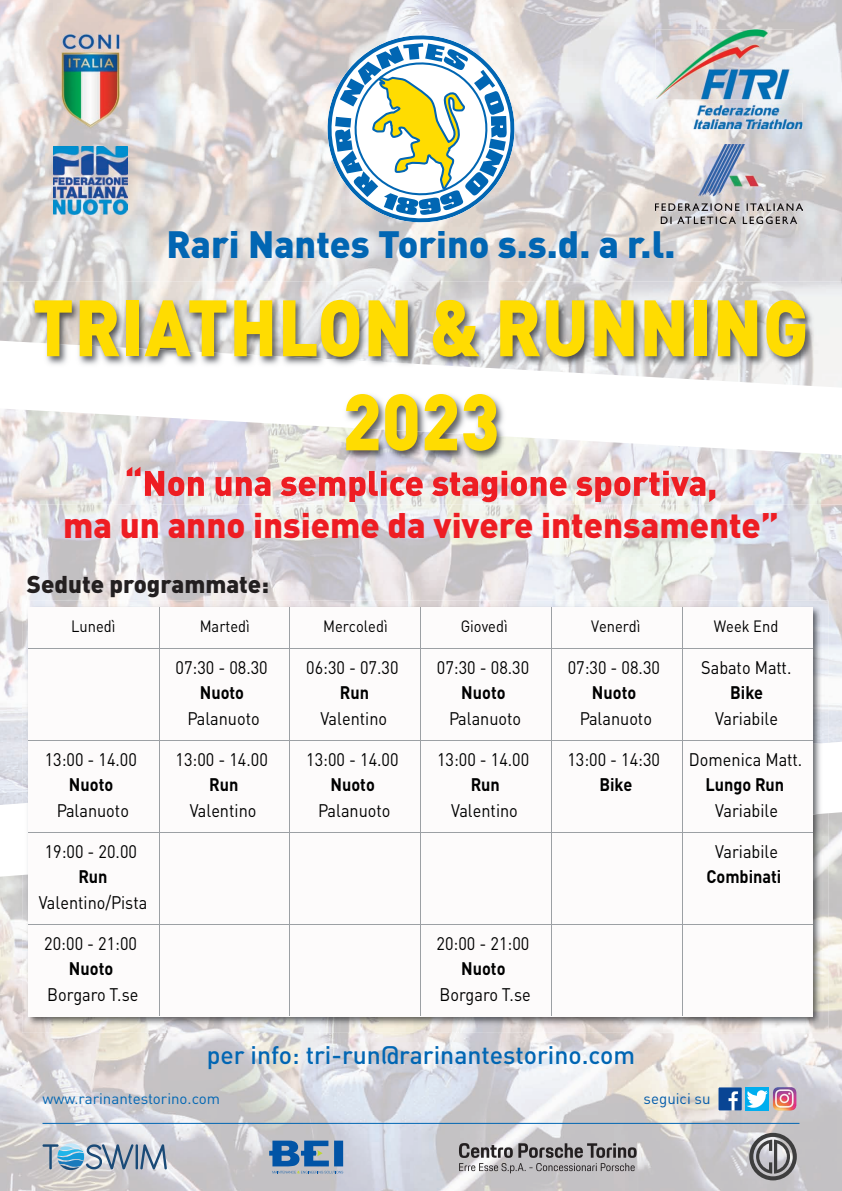
<style>
.page{position:relative;width:842px;height:1191px;background:#fff}
.page>*{position:absolute;margin:0;border:0;box-sizing:border-box;transform-origin:0 0}
.t1{font:900 78.4px/94.1px "DINOT";letter-spacing:.01em;color:#ffdc01;text-align:center;scale:.9 1}
.t2{font:900 37.6px "DINOT";color:#0166b3}
.t3{font:900 35.1px "DINOT";color:#ee1d23}
.t4{font:500 25px "DINOT";color:#0166b3}
.t5{font:900 24px "DINOT";color:#231f20}
.t6{font:18px "DINOT";color:#000;scale:.9 1}
.t7{font:700 18px "DINOT";color:#000;scale:.9 1}
.t8{font:16.2px "DINOT";color:#000;scale:.9 1}
.t9{font:15.1px "DINOT";color:#0166b3}
.t10{font:15.1px "DINOT";color:#015aaa}
</style>
<div class="page">
<img style="left:0;top:0;width:842px;height:341px">
<img style="left:0;top:455px;width:842px;height:350px">
<img style="left:0;top:812px;width:842px;height:379px">
<img style="left:0;top:341px;width:842px;height:114px">
<img style="left:127px;top:467px;width:578px;height:35px">
<svg style="left:327px;top:35px;width:187px;height:187px"></svg>
<img style="left:655px;top:29px;width:139px;height:70px">
<img style="left:692px;top:103px;width:110px;height:26px">
<img style="left:655px;top:144px;width:147px;height:80px">
<img style="left:43px;top:34px;width:95px;height:95px">
<img style="left:53px;top:146px;width:75px;height:69px">
<svg style="left:269px;top:1140px;width:74px;height:33px;background:#5d88b3"></svg>
<svg style="left:459px;top:1143px;width:178px;height:30px;background:#9d9b9d"></svg>
<svg style="left:749px;top:1132px;width:48px;height:48px;background:#929193"></svg>
<svg style="left:43px;top:1143px;width:124px;height:27px;background:#96aec1"></svg>
<div style="left:745px;top:1087px;width:24px;height:23px;background:#00aeef"></div>
<img style="left:773px;top:1087px;width:23px;height:23px">
<svg style="left:718px;top:1087px;width:50px;height:23px"></svg>
<hr style="left:43px;top:1123px;width:756px;height:1px;background:#0166b3">
<img style="left:22px;top:600px;width:806px;height:203px">
<img style="left:22px;top:813px;width:806px;height:219px">
<div style="left:28px;top:607px;width:131px;height:41px;background:#fdfbfb"></div>
<div style="left:159px;top:607px;width:131px;height:41px;background:#fdfbfb"></div>
<div style="left:290px;top:607px;width:131px;height:41px;background:#fdfbfb"></div>
<div style="left:421px;top:607px;width:130px;height:41px;background:#fdfbfb"></div>
<div style="left:551px;top:607px;width:131px;height:41px;background:#fdfbfb"></div>
<div style="left:682px;top:607px;width:131px;height:41px;background:#fdfbfb"></div>
<div style="left:159px;top:648px;width:131px;height:92px;background:#fdfbfb"></div>
<div style="left:290px;top:648px;width:131px;height:92px;background:#fdfbfb"></div>
<div style="left:421px;top:648px;width:130px;height:92px;background:#fdfbfb"></div>
<div style="left:551px;top:648px;width:131px;height:92px;background:#fdfbfb"></div>
<div style="left:682px;top:648px;width:131px;height:92px;background:#fdfbfb"></div>
<div style="left:28px;top:740px;width:131px;height:92px;background:#fdfbfb"></div>
<div style="left:159px;top:740px;width:131px;height:92px;background:#fdfbfb"></div>
<div style="left:290px;top:740px;width:131px;height:92px;background:#fdfbfb"></div>
<div style="left:421px;top:740px;width:130px;height:92px;background:#fdfbfb"></div>
<div style="left:551px;top:740px;width:131px;height:92px;background:#fdfbfb"></div>
<div style="left:682px;top:740px;width:131px;height:92px;background:#fdfbfb"></div>
<div style="left:28px;top:832px;width:131px;height:92px;background:#fdfbfb"></div>
<div style="left:682px;top:832px;width:131px;height:92px;background:#fdfbfb"></div>
<div style="left:28px;top:924px;width:131px;height:92px;background:#fdfbfb"></div>
<div style="left:421px;top:924px;width:130px;height:92px;background:#fdfbfb"></div>
<div style="left:28px;top:648px;width:131px;height:92px;background:#fdfbfb"></div>
<div style="left:159px;top:832px;width:131px;height:92px;background:#fdfbfb"></div>
<div style="left:290px;top:832px;width:131px;height:92px;background:#fdfbfb"></div>
<div style="left:421px;top:832px;width:130px;height:92px;background:#fdfbfb"></div>
<div style="left:551px;top:832px;width:131px;height:92px;background:#fdfbfb"></div>
<div style="left:159px;top:924px;width:131px;height:92px;background:#fdfbfb"></div>
<div style="left:290px;top:924px;width:131px;height:92px;background:#fdfbfb"></div>
<div style="left:551px;top:924px;width:131px;height:92px;background:#fdfbfb"></div>
<div style="left:682px;top:924px;width:131px;height:92px;background:#fdfbfb"></div>
<hr style="left:159px;top:607px;width:1px;height:409px;background:#9ca0a4">
<hr style="left:290px;top:607px;width:1px;height:409px;background:#9ca0a4">
<hr style="left:420px;top:607px;width:1px;height:409px;background:#9ca0a4">
<hr style="left:551px;top:607px;width:1px;height:409px;background:#9ca0a4">
<hr style="left:682px;top:607px;width:1px;height:409px;background:#9ca0a4">
<hr style="left:28px;top:648px;width:785px;height:1px;background:#9ca0a4">
<hr style="left:28px;top:740px;width:785px;height:1px;background:#9ca0a4">
<hr style="left:28px;top:831px;width:785px;height:1px;background:#9ca0a4">
<hr style="left:28px;top:923px;width:785px;height:1px;background:#9ca0a4">
<h2 class="t2" style="left:166px;top:232px;width:511px">Rari Nantes Torino s.s.d. a r.l.</h2>
<h1 class="t1" style="left:33px;top:288px;width:864px">TRIATHLON &amp; RUNNING<br>2023</h1>
<h3 class="t3" style="left:63px;top:513px;width:717px">ma un anno insieme da vivere intensamente”</h3>
<h3 class="t5" style="left:27px;top:576px;width:244px">Sedute programmate:</h3>
<p class="t8" style="left:71px;top:620px;width:51px">Lunedì</p>
<p class="t8" style="left:200px;top:620px;width:57px">Martedì</p>
<p class="t8" style="left:323px;top:620px;width:73px">Mercoledì</p>
<p class="t8" style="left:461px;top:620px;width:54px">Giovedì</p>
<p class="t8" style="left:591px;top:620px;width:57px">Venerdì</p>
<p class="t8" style="left:714px;top:620px;width:73px">Week End</p>
<p class="t6" style="left:175px;top:661px;width:104px">07:30 - 08.30</p>
<p class="t7" style="left:200px;top:686px;width:51px">Nuoto</p>
<p class="t6" style="left:188px;top:712px;width:82px">Palanuoto</p>
<p class="t6" style="left:306px;top:661px;width:104px">06:30 - 07.30</p>
<p class="t7" style="left:340px;top:686px;width:34px">Run</p>
<p class="t6" style="left:320px;top:712px;width:76px">Valentino</p>
<p class="t6" style="left:437px;top:661px;width:104px">07:30 - 08.30</p>
<p class="t7" style="left:461px;top:686px;width:51px">Nuoto</p>
<p class="t6" style="left:449px;top:712px;width:82px">Palanuoto</p>
<p class="t6" style="left:568px;top:661px;width:104px">07:30 - 08.30</p>
<p class="t7" style="left:592px;top:686px;width:51px">Nuoto</p>
<p class="t6" style="left:580px;top:712px;width:82px">Palanuoto</p>
<p class="t6" style="left:701px;top:661px;width:102px">Sabato Matt.</p>
<p class="t7" style="left:730px;top:686px;width:38px">Bike</p>
<p class="t6" style="left:715px;top:712px;width:71px">Variabile</p>
<p class="t6" style="left:45px;top:753px;width:104px">13:00 - 14.00</p>
<p class="t7" style="left:69px;top:778px;width:51px">Nuoto</p>
<p class="t6" style="left:57px;top:804px;width:82px">Palanuoto</p>
<p class="t6" style="left:45px;top:845px;width:104px">19:00 - 20.00</p>
<p class="t7" style="left:78px;top:870px;width:34px">Run</p>
<p class="t6" style="left:39px;top:896px;width:122px">Valentino/Pista</p>
<p class="t6" style="left:44px;top:937px;width:105px">20:00 - 21:00</p>
<p class="t7" style="left:69px;top:962px;width:51px">Nuoto</p>
<p class="t6" style="left:47px;top:988px;width:103px">Borgaro T.se</p>
<p class="t6" style="left:176px;top:753px;width:104px">13:00 - 14.00</p>
<p class="t7" style="left:209px;top:778px;width:34px">Run</p>
<p class="t6" style="left:190px;top:804px;width:76px">Valentino</p>
<p class="t6" style="left:306px;top:753px;width:104px">13:00 - 14.00</p>
<p class="t7" style="left:331px;top:778px;width:51px">Nuoto</p>
<p class="t6" style="left:318px;top:804px;width:82px">Palanuoto</p>
<p class="t6" style="left:437px;top:753px;width:104px">13:00 - 14.00</p>
<p class="t7" style="left:471px;top:778px;width:34px">Run</p>
<p class="t6" style="left:451px;top:804px;width:76px">Valentino</p>
<p class="t6" style="left:567px;top:753px;width:105px">13:00 - 14:30</p>
<p class="t7" style="left:599px;top:778px;width:38px">Bike</p>
<p class="t6" style="left:437px;top:937px;width:105px">20:00 - 21:00</p>
<p class="t7" style="left:461px;top:962px;width:51px">Nuoto</p>
<p class="t6" style="left:439px;top:988px;width:103px">Borgaro T.se</p>
<h3 class="t4" style="left:207px;top:1046px;width:430px">per info: tri-run@rarinantestorino.com</h3>
<p class="t6" style="left:689px;top:753px;width:127px">Domenica Matt.</p>
<p class="t7" style="left:705px;top:778px;width:89px">Lungo Run</p>
<p class="t6" style="left:715px;top:804px;width:71px">Variabile</p>
<p class="t6" style="left:715px;top:845px;width:71px">Variabile</p>
<p class="t7" style="left:706px;top:870px;width:85px">Combinati</p>
<p class="t9" style="left:43px;top:1092px;width:179px">www.rarinantestorino.com</p>
<p class="t10" style="left:644px;top:1092px;width:68px">seguici su</p>
</div>
